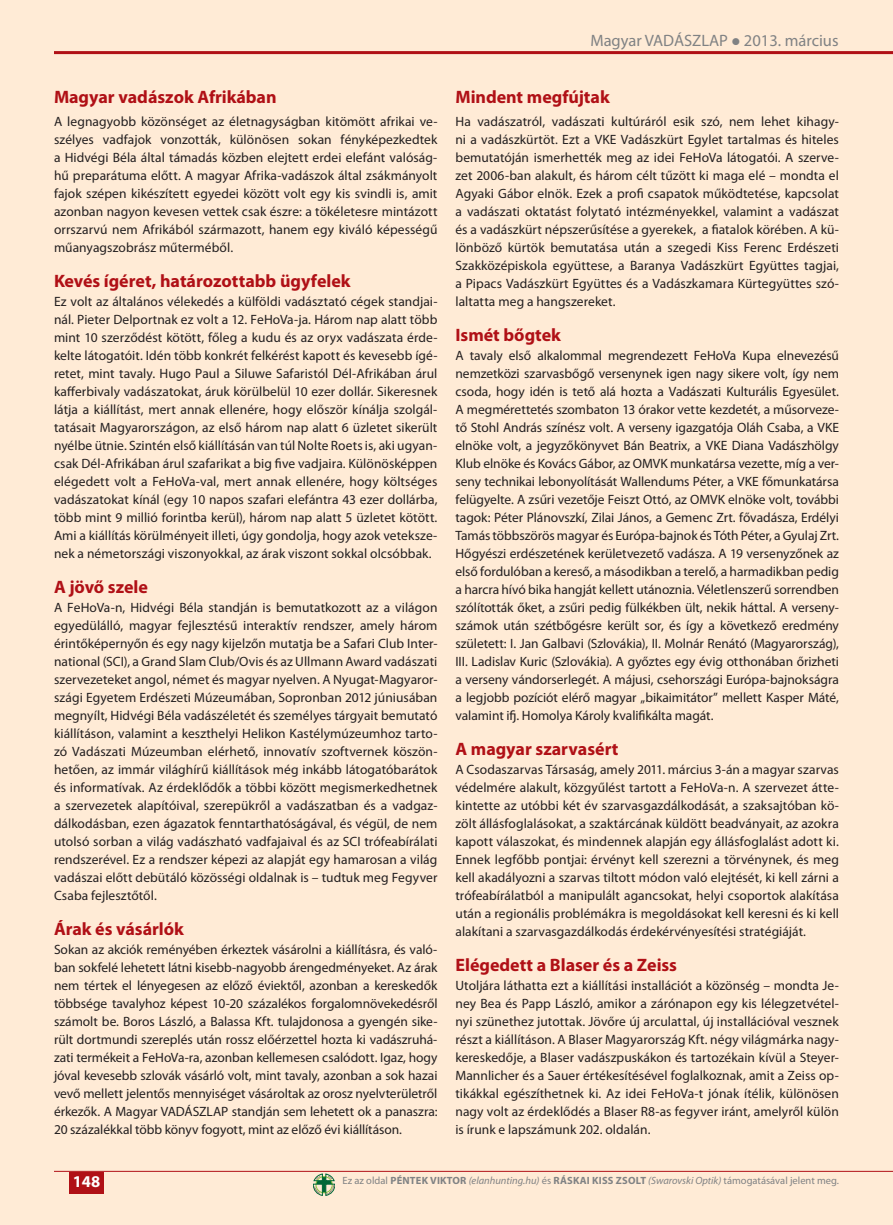
<style>
.page{position:relative;width:893px;height:1225px;background:#ffebd6}
.page>*{position:absolute;margin:0;border:0;box-sizing:border-box;transform-origin:0 0}
.t1{font:700 18px "Myriad Pro";color:#b01016}
.t2{font:16.5px "Myriad Pro";color:#808284}
.t3{font:700 16.5px "Myriad Pro";color:#fff}
.t4{font:13.5px/18px "Myriad Pro";color:#231f20;text-align:justify}
.t5{font:10.5px "Myriad Pro";color:#808284}
.s1{font-weight:700}
.s2{font-style:italic}
</style>
<div class="page">
<hr style="left:54px;top:51px;width:839px;height:3px;background:#b01016">
<hr style="left:54px;top:1171px;width:839px;height:1px;background:#b01016">
<div style="left:69px;top:1171px;width:34px;height:22px;background:#b01016"></div>
<svg style="left:313px;top:1174px;width:22px;height:21px"></svg>
<p class="t2" style="left:590px;top:34px;width:250px">Magyar VADÁSZLAP 2013. március</p>
<p class="t1" style="left:54px;top:90px;width:224px">Magyar vadászok Afrikában</p>
<p class="t4" style="left:54px;top:114px;width:385px">A legnagyobb közönséget az életnagyságban kitömött afrikai ve&shy;szélyes vadfajok vonzották, különösen sokan fényképezkedtek a Hidvégi Béla által támadás közben elejtett erdei elefánt valóság&shy;hű preparátuma előtt. A magyar Afrika-vadászok által zsákmányolt fajok szépen kikészített egyedei között volt egy kis svindli is, amit azonban nagyon kevesen vettek csak észre: a tökéletesre mintázott orrszarvú nem Afrikából származott, hanem egy kiváló képességű műanyagszobrász műterméből.</p>
<p class="t1" style="left:54px;top:274px;width:298px">Kevés ígéret, határozottabb ügyfelek</p>
<p class="t4" style="left:54px;top:294px;width:385px">Ez volt az általános vélekedés a külföldi vadásztató cégek standjai&shy;nál. Pieter Delportnak ez volt a 12. FeHoVa-ja. Három nap alatt több mint 10 szerződést kötött, főleg a kudu és az oryx vadászata érde&shy;kelte látogatóit. Idén több konkrét felkérést kapott és kevesebb ígé&shy;retet, mint tavaly. Hugo Paul a Siluwe Safaristól Dél-Afrikában árul kafferbivaly vadászatokat, áruk körülbelül 10 ezer dollár. Sikeresnek látja a kiállítást, mert annak ellenére, hogy először kínálja szolgál&shy;tatásait Magyarországon, az első három nap alatt 6 üzletet sikerült nyélbe ütnie. Szintén első kiállításán van túl Nolte Roets is, aki ugyan&shy;csak Dél-Afrikában árul szafarikat a big five vadjaira. Különösképpen elégedett volt a FeHoVa-val, mert annak ellenére, hogy költséges vadászatokat kínál (egy 10 napos szafari elefántra 43 ezer dollárba, több mint 9 millió forintba kerül), három nap alatt 5 üzletet kötött.<br>Ami a kiállítás körülményeit illeti, úgy gondolja, hogy azok veteksze&shy;nek a németországi viszonyokkal, az árak viszont sokkal olcsóbbak.</p>
<p class="t1" style="left:54px;top:580px;width:96px">A jövő szele</p>
<p class="t4" style="left:54px;top:600px;width:385px">A FeHoVa-n, Hidvégi Béla standján is bemutatkozott az a világon egyedülálló, magyar fejlesztésű interaktív rendszer, amely három érintőképernyőn és egy nagy kijelzőn mutatja be a Safari Club Inter&shy;national (SCI), a Grand Slam Club/Ovis és az Ullmann Award vadászati szervezeteket angol, német és magyar nyelven. A Nyugat-Magyaror&shy;szági Egyetem Erdészeti Múzeumában, Sopronban 2012 júniusában megnyílt, Hidvégi Béla vadászéletét és személyes tárgyait bemutató kiállításon, valamint a keszthelyi Helikon Kastélymúzeumhoz tarto&shy;zó Vadászati Múzeumban elérhető, innovatív szoftvernek köszön&shy;hetően, az immár világhírű kiállítások még inkább látogatóbarátok és informatívak. Az érdeklődők a többi között megismerkedhetnek a szervezetek alapítóival, szerepükről a vadászatban és a vadgaz&shy;dálkodásban, ezen ágazatok fenntarthatóságával, és végül, de nem utolsó sorban a világ vadászható vadfajaival és az SCI trófeabírálati rendszerével. Ez a rendszer képezi az alapját egy hamarosan a világ vadászai előtt debütáló közösségi oldalnak is – tudtuk meg Fegyver Csaba fejlesztőtől.</p>
<p class="t1" style="left:54px;top:922px;width:131px">Árak és vásárlók</p>
<p class="t4" style="left:54px;top:942px;width:385px">Sokan az akciók reményében érkeztek vásárolni a kiállításra, és való&shy;ban sokfelé lehetett látni kisebb-nagyobb árengedményeket. Az árak nem tértek el lényegesen az előző éviektől, azonban a kereskedők többsége tavalyhoz képest 10-20 százalékos forgalomnövekedésről számolt be. Boros László, a Balassa Kft. tulajdonosa a gyengén sike&shy;rült dortmundi szereplés után rossz előérzettel hozta ki vadászruhá&shy;zati termékeit a FeHoVa-ra, azonban kellemesen csalódott. Igaz, hogy jóval kevesebb szlovák vásárló volt, mint tavaly, azonban a sok hazai vevő mellett jelentős mennyiséget vásároltak az orosz nyelvterületről érkezők. A Magyar VADÁSZLAP standján sem lehetett ok a panaszra:<br>20 százalékkal több könyv fogyott, mint az előző évi kiállításon.</p>
<p class="t1" style="left:455px;top:90px;width:156px">Mindent megfújtak</p>
<p class="t4" style="left:455px;top:114px;width:385px">Ha vadászatról, vadászati kultúráról esik szó, nem lehet kihagy&shy;ni a vadászkürtöt. Ezt a VKE Vadászkürt Egylet tartalmas és hiteles bemutatóján ismerhették meg az idei FeHoVa látogatói. A szerve&shy;zet 2006-ban alakult, és három célt tűzött ki maga elé – mondta el Agyaki Gábor elnök. Ezek a profi csapatok működtetése, kapcsolat a vadászati oktatást folytató intézményekkel, valamint a vadászat és a vadászkürt népszerűsítése a gyerekek, a fiatalok körében. A kü&shy;lönböző kürtök bemutatása után a szegedi Kiss Ferenc Erdészeti Szakközépiskola együttese, a Baranya Vadászkürt Együttes tagjai, a Pipacs Vadászkürt Együttes és a Vadászkamara Kürtegyüttes szó&shy;laltatta meg a hangszereket.</p>
<p class="t1" style="left:455px;top:328px;width:107px">Ismét bőgtek</p>
<p class="t4" style="left:455px;top:348px;width:385px">A tavaly első alkalommal megrendezett FeHoVa Kupa elnevezésű nemzetközi szarvasbőgő versenynek igen nagy sikere volt, így nem csoda, hogy idén is tető alá hozta a Vadászati Kulturális Egyesület.<br>A megmérettetés szombaton 13 órakor vette kezdetét, a műsorveze&shy;tő Stohl András színész volt. A verseny igazgatója Oláh Csaba, a VKE elnöke volt, a jegyzőkönyvet Bán Beatrix, a VKE Diana Vadászhölgy Klub elnöke és Kovács Gábor, az OMVK munkatársa vezette, míg a ver&shy;seny technikai lebonyolítását Wallendums Péter, a VKE főmunkatársa felügyelte. A zsűri vezetője Feiszt Ottó, az OMVK elnöke volt, további tagok: Péter Plánovszkí, Zilai János, a Gemenc Zrt. fővadásza, Erdélyi Tamás többszörös magyar és Európa-bajnok és Tóth Péter, a Gyulaj Zrt.<br>Hőgyészi erdészetének kerületvezető vadásza. A 19 versenyzőnek az első fordulóban a kereső, a másodikban a terelő, a harmadikban pedig a harcra hívó bika hangját kellett utánoznia. Véletlenszerű sorrendben szólították őket, a zsűri pedig fülkékben ült, nekik háttal. A verseny&shy;számok után szétbőgésre került sor, és így a következő eredmény született: I. Jan Galbavi (Szlovákia), II. Molnár Renátó (Magyarország), III. Ladislav Kuric (Szlovákia). A győztes egy évig otthonában őrizheti a verseny vándorserlegét. A májusi, csehországi Európa-bajnokságra a legjobb pozíciót elérő magyar „bikaimitátor” mellett Kasper Máté, valamint ifj. Homolya Károly kvalifikálta magát.</p>
<p class="t1" style="left:455px;top:742px;width:164px">A magyar szarvasért</p>
<p class="t4" style="left:455px;top:762px;width:385px">A Csodaszarvas Társaság, amely 2011. március 3-án a magyar szarvas védelmére alakult, közgyűlést tartott a FeHoVa-n. A szervezet átte&shy;kintette az utóbbi két év szarvasgazdálkodását, a szaksajtóban kö&shy;zölt állásfoglalásokat, a szaktárcának küldött beadványait, az azokra kapott válaszokat, és mindennek alapján egy állásfoglalást adott ki.<br>Ennek legfőbb pontjai: érvényt kell szerezni a törvénynek, és meg kell akadályozni a szarvas tiltott módon való elejtését, ki kell zárni a trófeabírálatból a manipulált agancsokat, helyi csoportok alakítása után a regionális problémákra is megoldásokat kell keresni és ki kell alakítani a szarvasgazdálkodás érdekérvényesítési stratégiáját.</p>
<p class="t1" style="left:455px;top:958px;width:223px">Elégedett a Blaser és a Zeiss</p>
<p class="t4" style="left:455px;top:978px;width:385px">Utoljára láthatta ezt a kiállítási installációt a közönség – mondta Je&shy;ney Bea és Papp László, amikor a zárónapon egy kis lélegzetvétel&shy;nyi szünethez jutottak. Jövőre új arculattal, új installációval vesznek részt a kiállításon. A Blaser Magyarország Kft. négy világmárka nagy&shy;kereskedője, a Blaser vadászpuskákon és tartozékain kívül a Steyer-Mannlicher és a Sauer értékesítésével foglalkoznak, amit a Zeiss op&shy;tikákkal egészíthetnek ki. Az idei FeHoVa-t jónak ítélik, különösen nagy volt az érdeklődés a Blaser R8-as fegyver iránt, amelyről külön is írunk e lapszámunk 202. oldalán.</p>
<p class="t5" style="left:343px;top:1176px;width:498px">Ez az oldal <span class="s1">PÉNTEK VIKTOR</span> <span class="s2">(elanhunting.hu)</span> és <span class="s1">RÁSKAI KISS ZSOLT</span> <span class="s2">(Swarovski Optik)</span> támogatásával jelent meg.</p>
<p class="t3" style="left:73px;top:1175px;width:29px">148</p>
</div>
